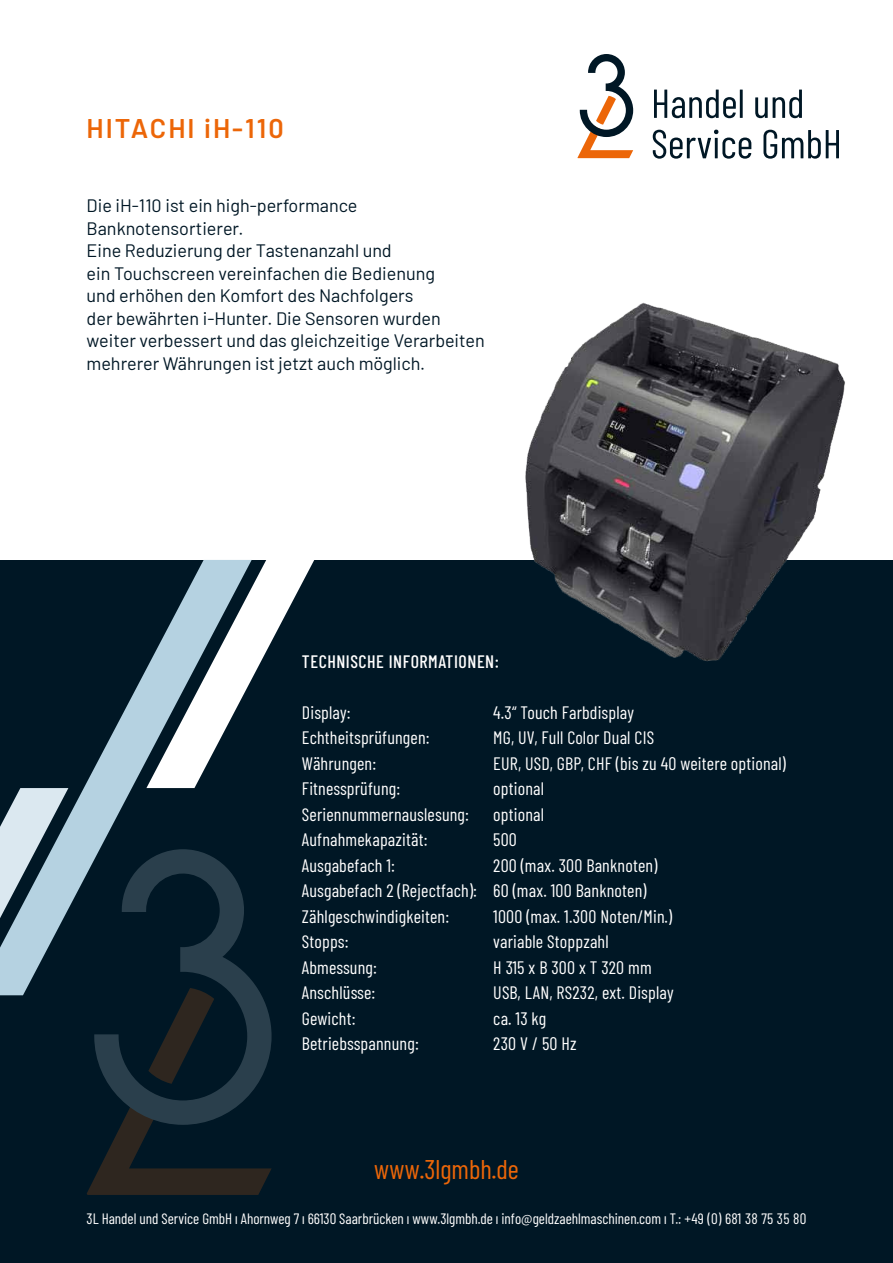
<style>
.page{position:relative;width:893px;height:1263px;background:#fff}
.page>*{position:absolute;margin:0;border:0;box-sizing:border-box;transform-origin:0 0}
.t1{font:600 27px "Barlow";letter-spacing:.075em;color:#ec6608}
.t2{font:27px "Barlow Condensed";color:#ec6608}
.t3{font:18px/25.5px "Barlow Condensed";letter-spacing:.01em;color:#fff}
.t4{font:18px/22.5px "Barlow";color:#001725}
.t5{font:500 18px "Barlow Condensed";letter-spacing:.03em;color:#fff}
.t6{font:15px "Barlow Condensed";color:#fff}
</style>
<div class="page">
<div style="left:0;top:560px;width:893px;height:703px;background:#001725"></div>
<svg style="left:68px;top:670px;width:126px;height:240px"></svg>
<svg style="left:146px;top:560px;width:169px;height:228px"></svg>
<svg style="left:0;top:788px;width:68px;height:208px"></svg>
<svg style="left:654px;top:90px;width:82px;height:28px"></svg>
<hr style="left:740px;top:90px;width:3px;height:28px;background:#001725">
<svg style="left:755px;top:90px;width:47px;height:28px"></svg>
<svg style="left:653px;top:130px;width:98px;height:29px"></svg>
<svg style="left:763px;top:130px;width:76px;height:29px"></svg>
<svg style="left:577px;top:54px;width:56px;height:104px"></svg>
<svg style="left:87px;top:1125px;width:185px;height:70px"></svg>
<svg style="left:94px;top:849px;width:178px;height:276px"></svg>
<img style="left:525px;top:302px;width:320px;height:360px">
<h1 class="t1" style="left:87px;top:108px;width:199px">HITACHI iH-110</h1>
<p class="t4" style="left:87px;top:193px;width:400px">Die iH-110 ist ein high-performance Banknotensortierer.<br>Eine Reduzierung der Tastenanzahl und<br>ein Touchscreen vereinfachen die Bedienung<br>und erhöhen den Komfort des Nachfolgers<br>der bewährten i-Hunter. Die Sensoren wurden weiter verbessert und das gleichzeitige Verarbeiten mehrerer Währungen ist jetzt auch möglich.</p>
<p class="t5" style="left:302px;top:648px;width:199px">TECHNISCHE INFORMATIONEN:</p>
<p class="t3" style="left:302px;top:698px;width:50px">Display:</p>
<p class="t3" style="left:493px;top:698px;width:142px">4.3“ Touch Farbdisplay</p>
<p class="t3" style="left:302px;top:723px;width:129px">Echtheitsprüfungen:</p>
<p class="t3" style="left:493px;top:723px;width:162px">MG, UV, Full Color Dual CIS</p>
<p class="t3" style="left:302px;top:749px;width:76px">Währungen:</p>
<p class="t3" style="left:493px;top:749px;width:294px">EUR, USD, GBP, CHF (bis zu 40 weitere optional)</p>
<p class="t3" style="left:302px;top:774px;width:100px">Fitnessprüfung:</p>
<p class="t3" style="left:493px;top:774px;width:52px">optional</p>
<p class="t3" style="left:302px;top:800px;width:169px">Seriennummernauslesung:</p>
<p class="t3" style="left:493px;top:800px;width:52px">optional</p>
<p class="t3" style="left:302px;top:825px;width:127px">Aufnahmekapazität:</p>
<p class="t3" style="left:493px;top:825px;width:25px">500</p>
<p class="t3" style="left:302px;top:851px;width:95px">Ausgabefach 1:</p>
<p class="t3" style="left:302px;top:851px;width:357px;text-indent:191px">200 (max. 300 Banknoten)<br>Ausgabefach 2 (Rejectfach): 60 (max. 100 Banknoten)<br>Zählgeschwindigkeiten:</p>
<p class="t3" style="left:493px;top:902px;width:180px">1000 (max. 1.300 Noten/Min.)</p>
<p class="t3" style="left:302px;top:928px;width:48px">Stopps:</p>
<p class="t3" style="left:493px;top:928px;width:117px">variable Stoppzahl</p>
<p class="t3" style="left:302px;top:953px;width:77px">Abmessung:</p>
<p class="t3" style="left:493px;top:953px;width:160px">H 315 x B 300 x T 320 mm</p>
<p class="t3" style="left:302px;top:979px;width:75px">Anschlüsse:</p>
<p class="t3" style="left:493px;top:979px;width:182px">USB, LAN, RS232, ext. Display</p>
<p class="t3" style="left:302px;top:1004px;width:55px">Gewicht:</p>
<p class="t3" style="left:493px;top:1004px;width:55px">ca. 13 kg</p>
<p class="t3" style="left:302px;top:1030px;width:118px">Betriebsspannung:</p>
<p class="t3" style="left:493px;top:1030px;width:85px">230 V / 50 Hz</p>
<h1 class="t2" style="left:374px;top:1150px;width:146px">www.3lgmbh.de</h1>
<p class="t6" style="left:87px;top:1208px;width:721px">3L Handel und Service GmbH ı Ahornweg 7 ı 66130 Saarbrücken ı www.3lgmbh.de ı info@geldzaehlmaschinen.com ı T.: +49 (0) 681 38 75 35 80</p>
</div>
